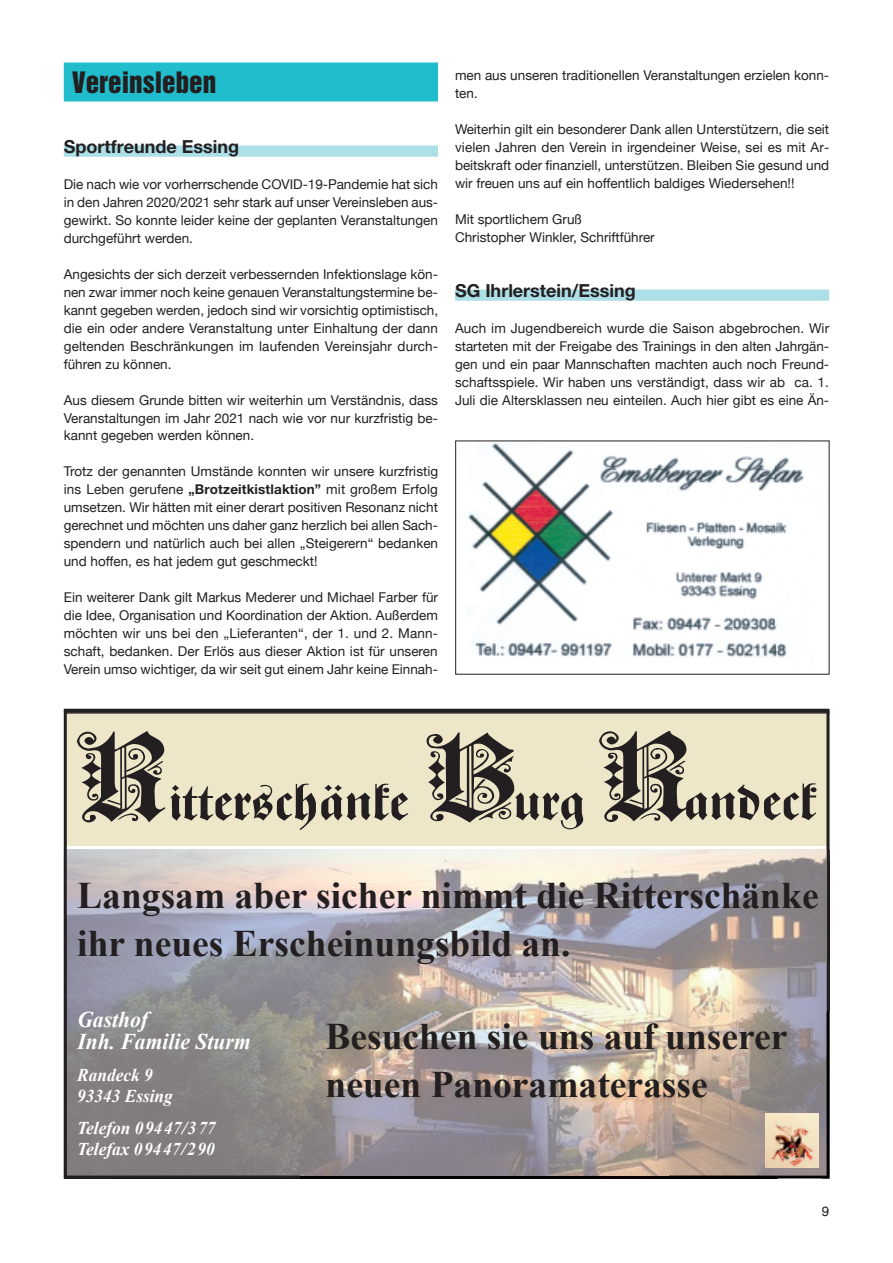
<style>
.page{position:relative;width:893px;height:1263px;background:#fff}
.page>*{position:absolute;margin:0;border:0;box-sizing:border-box;transform-origin:0 0}
.t1{font:129.3px "Kaiserzeit Gotisch";color:#231f20;scale:1.17 1}
.t2{font:700 48.45px "Zentenar Fraktur";color:#231f20;scale:1.17 1}
.t3{font:700 37.5px/48px "Times New Roman";color:#231f20}
.t4{font:27px "Helvetica Inserat";color:#231f20}
.t5{font:italic 700 22.5px/22.2px "Times New Roman";color:#fff;scale:.96 1}
.t6{font:italic 700 18px/21.6px "Times New Roman";color:#fff;scale:.96 1}
.t7{font:700 18px "Helvetica Neue";color:#231f20}
.t8{font:13.5px/18px "Helvetica Neue";color:#231f20;text-align:justify}
.t9{font:13.5px "Helvetica";color:#231f20}
.s1{font-weight:700}
</style>
<div class="page">
<div style="left:64px;top:63px;width:374px;height:39px;background:#21bdcc"></div>
<div style="left:64px;top:146px;width:374px;height:11px;background:#addfe7"></div>
<div style="left:455px;top:290px;width:374px;height:11px;background:#addfe7"></div>
<img style="left:114px;top:1178px;width:186px;height:1px">
<svg style="left:64px;top:709px;width:765px;height:469px;background:#dfd8be"></svg>
<img style="left:67px;top:849px;width:252px;height:326px">
<img style="left:319px;top:849px;width:507px;height:162px">
<img style="left:826px;top:849px;width:1px;height:162px">
<img style="left:466px;top:443px;width:338px;height:215px">
<img style="left:822px;top:1011px;width:8px;height:168px">
<img style="left:300px;top:1178px;width:522px;height:1px">
<img style="left:300px;top:1175px;width:526px;height:1px">
<img style="left:776px;top:1011px;width:53px;height:167px">
<img style="left:300px;top:1011px;width:526px;height:164px">
<img style="left:826px;top:1011px;width:1px;height:164px">
<img style="left:765px;top:1113px;width:54px;height:55px">
<h3 class="t4" style="left:72px;top:71px;width:145px">Vereinsleben</h3>
<h3 class="t7" style="left:64px;top:140px;width:177px">Sportfreunde Essing</h3>
<p class="t8" style="left:64px;top:175px;width:376px">Die nach wie vor vorherrschende COVID-19-Pandemie hat sich in den Jahren 2020/2021 sehr stark auf unser Vereinsleben aus&shy;gewirkt. So konnte leider keine der geplanten Veranstaltungen durchgeführt werden.</p>
<p class="t8" style="left:64px;top:265px;width:376px">Angesichts der sich derzeit verbessernden Infektionslage kön&shy;nen zwar immer noch keine genauen Veranstaltungstermine be&shy;kannt gegeben werden, jedoch sind wir vorsichtig optimistisch, die ein oder andere Veranstaltung unter Einhaltung der dann geltenden Beschränkungen im laufenden Vereinsjahr durch - führen zu können.</p>
<p class="t8" style="left:64px;top:391px;width:376px">Aus diesem Grunde bitten wir weiterhin um Verständnis, dass Veranstaltungen im Jahr 2021 nach wie vor nur kurzfristig be&shy;kannt gegeben werden können.</p>
<p class="t8" style="left:64px;top:463px;width:376px">Trotz der genannten Umstände konnten wir unsere kurzfristig ins Leben gerufene <span class="s1">„Brotzeitkistlaktion”</span> mit großem Erfolg umsetzen. Wir hätten mit einer derart positiven Resonanz nicht gerechnet und möchten uns daher ganz herzlich bei allen Sach&shy;spendern und natürlich auch bei allen „Steigerern“ bedanken und hoffen, es hat jedem gut geschmeckt!</p>
<p class="t8" style="left:64px;top:589px;width:376px">Ein weiterer Dank gilt Markus Mederer und Michael Farber für die Idee, Organisation und Koordination der Aktion. Außerdem möchten wir uns bei den „Lieferanten“, der 1. und 2. Mann&shy;schaft, bedanken. Der Erlös aus dieser Aktion ist für unseren Verein umso wichtiger, da wir seit gut einem Jahr keine Einnah-</p>
<p class="t8" style="left:455px;top:67px;width:376px">men aus unseren traditionellen Veranstaltungen erzielen konn&shy;ten.</p>
<p class="t8" style="left:455px;top:121px;width:376px">Weiterhin gilt ein besonderer Dank allen Unterstützern, die seit vielen Jahren den Verein in irgendeiner Weise, sei es mit Ar&shy;beitskraft oder finanziell, unterstützen. Bleiben Sie gesund und wir freuen uns auf ein hoffentlich baldiges Wiedersehen!!</p>
<p class="t8" style="left:455px;top:211px;width:201px">Mit sportlichem Gruß<br>Christopher Winkler, Schriftführer</p>
<h3 class="t7" style="left:455px;top:284px;width:182px">SG Ihrlerstein/Essing</h3>
<p class="t8" style="left:455px;top:319px;width:376px">Auch im Jugendbereich wurde die Saison abgebrochen. Wir starteten mit der Freigabe des Trainings in den alten Jahrgän&shy;gen und ein paar Mannschaften machten auch noch Freund&shy;schaftsspiele. Wir haben uns verständigt, dass wir ab ca. 1.<br>Juli die Altersklassen neu einteilen. Auch hier gibt es eine Än-</p>
<h1 class="t1" style="left:77px;top:700px;width:80px">R</h1>
<h2 class="t2" style="left:169px;top:773px;width:207px">itterschänke</h2>
<h1 class="t1" style="left:423px;top:700px;width:85px">B</h1>
<h2 class="t2" style="left:513px;top:773px;width:63px">urg</h2>
<h1 class="t1" style="left:600px;top:700px;width:80px">R</h1>
<h2 class="t2" style="left:683px;top:773px;width:115px">andeck</h2>
<h3 class="t3" style="left:77px;top:870px;width:743px">Langsam aber sicher nimmt die Ritterschänke ihr neues Erscheinungsbild an.</h3>
<h3 class="t5" style="left:77px;top:1007px;width:182px">Gasthof<br>Inh. Familie Sturm</h3>
<h3 class="t6" style="left:77px;top:1063px;width:101px">Randeck 9<br>93343 Essing</h3>
<h3 class="t6" style="left:77px;top:1116px;width:146px">Telefon 09447/377<br>Telefax 09447/290</h3>
<h3 class="t3" style="left:325px;top:1011px;width:463px">Besuchen sie uns auf unserer neuen Panoramaterasse</h3>
<p class="t9" style="left:822px;top:1201px;width:9px">9</p>
</div>
